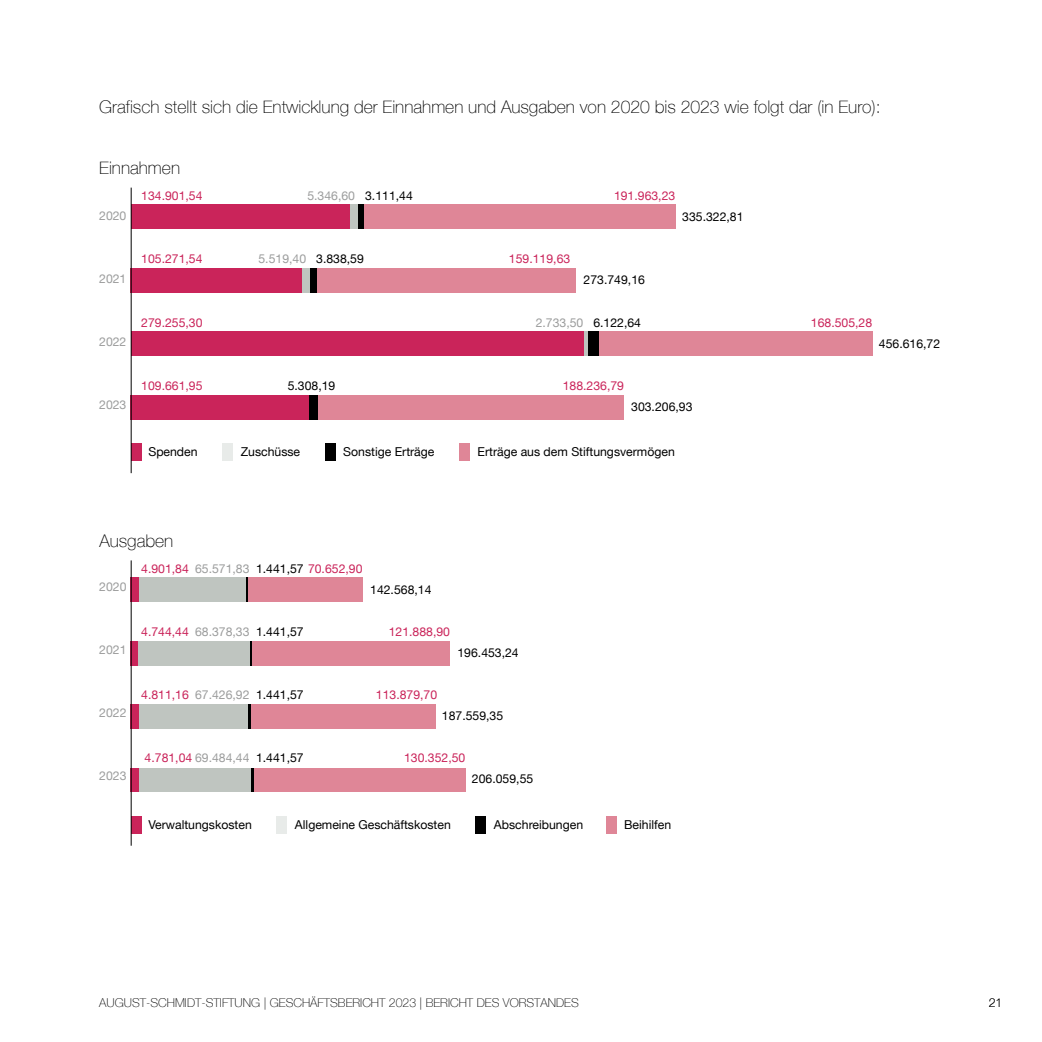
<style>
.page{position:relative;width:1042px;height:1042px;background:#fff}
.page>*{position:absolute;margin:0;border:0;box-sizing:border-box;transform-origin:0 0}
.t1{font:100 17.5px "Helvetica Neue LT";color:#000}
.t2{font:12.25px "Helvetica Neue LT";color:#000}
.t3{font:12.25px "Helvetica Neue LT";color:#ca245a}
.t4{font:12.25px "Helvetica Neue LT";color:#9c9d9d}
.t5{font:100 12.25px "Helvetica Neue LT";color:#000}
.s1{color:#000}
.s2{color:#ca245a}
</style>
<div class="page">
<div style="left:131px;top:395px;width:178px;height:24px;background:#ca245a"></div>
<div style="left:309px;top:395px;width:9px;height:24px;background:#000"></div>
<div style="left:318px;top:395px;width:305px;height:24px;background:#df8697"></div>
<div style="left:131px;top:331px;width:453px;height:25px;background:#ca245a"></div>
<hr style="left:584px;top:331px;width:4px;height:25px;background:#bfc5c0">
<div style="left:588px;top:331px;width:11px;height:25px;background:#000"></div>
<div style="left:599px;top:331px;width:273px;height:25px;background:#df8697"></div>
<div style="left:131px;top:268px;width:171px;height:25px;background:#ca245a"></div>
<div style="left:302px;top:268px;width:9px;height:25px;background:#bfc5c0"></div>
<div style="left:311px;top:268px;width:6px;height:25px;background:#000"></div>
<div style="left:317px;top:268px;width:259px;height:25px;background:#df8697"></div>
<div style="left:131px;top:204px;width:219px;height:25px;background:#ca245a"></div>
<div style="left:350px;top:204px;width:8px;height:25px;background:#bfc5c0"></div>
<div style="left:358px;top:204px;width:6px;height:25px;background:#000"></div>
<div style="left:364px;top:204px;width:311px;height:25px;background:#df8697"></div>
<div style="left:325px;top:443px;width:10px;height:18px;background:#000"></div>
<div style="left:459px;top:443px;width:11px;height:18px;background:#df8697"></div>
<div style="left:132px;top:443px;width:10px;height:18px;background:#ca245a"></div>
<div style="left:222px;top:443px;width:11px;height:18px;background:#e8ebe9"></div>
<div style="left:277px;top:816px;width:10px;height:17px;background:#e8ebe9"></div>
<div style="left:606px;top:816px;width:10px;height:17px;background:#df8697"></div>
<div style="left:132px;top:816px;width:10px;height:17px;background:#ca245a"></div>
<div style="left:476px;top:816px;width:10px;height:17px;background:#000"></div>
<hr style="left:131px;top:188px;width:1px;height:285px;background:#000">
<div style="left:131px;top:768px;width:8px;height:23px;background:#ca245a"></div>
<div style="left:139px;top:768px;width:112px;height:23px;background:#bfc5c0"></div>
<hr style="left:251px;top:768px;width:3px;height:23px;background:#000">
<div style="left:254px;top:768px;width:211px;height:23px;background:#df8697"></div>
<div style="left:131px;top:704px;width:8px;height:25px;background:#ca245a"></div>
<div style="left:139px;top:704px;width:109px;height:25px;background:#bfc5c0"></div>
<hr style="left:248px;top:704px;width:3px;height:25px;background:#000">
<div style="left:251px;top:704px;width:184px;height:25px;background:#df8697"></div>
<div style="left:131px;top:641px;width:8px;height:25px;background:#ca245a"></div>
<div style="left:139px;top:641px;width:111px;height:25px;background:#bfc5c0"></div>
<hr style="left:250px;top:641px;width:2px;height:25px;background:#000">
<div style="left:252px;top:641px;width:198px;height:25px;background:#df8697"></div>
<div style="left:131px;top:577px;width:8px;height:25px;background:#ca245a"></div>
<div style="left:139px;top:577px;width:107px;height:25px;background:#bfc5c0"></div>
<hr style="left:246px;top:577px;width:2px;height:25px;background:#000">
<div style="left:248px;top:577px;width:114px;height:25px;background:#df8697"></div>
<hr style="left:131px;top:560px;width:1px;height:286px;background:#000">
<h1 class="t1" style="left:99px;top:97px;width:783px">Grafisch stellt sich die Entwicklung der Einnahmen und Ausgaben von 2020 bis 2023 wie folgt dar (in Euro):</h1>
<h1 class="t1" style="left:99px;top:158px;width:82px">Einnahmen</h1>
<p class="t3" style="left:141px;top:188px;width:63px">134.901,54</p>
<p class="t4" style="left:99px;top:208px;width:29px">2020</p>
<p class="t4" style="left:99px;top:271px;width:29px">2021</p>
<p class="t4" style="left:99px;top:334px;width:29px">2022</p>
<p class="t3" style="left:141px;top:251px;width:63px">105.271,54</p>
<p class="t3" style="left:141px;top:315px;width:63px">279.255,30</p>
<p class="t4" style="left:307px;top:188px;width:49px">5.346,60</p>
<p class="t2" style="left:365px;top:188px;width:49px">3.111,44</p>
<p class="t4" style="left:258px;top:251px;width:49px">5.519,40</p>
<p class="t2" style="left:316px;top:251px;width:49px">3.838,59</p>
<p class="t3" style="left:614px;top:188px;width:63px">191.963,23</p>
<p class="t3" style="left:509px;top:251px;width:63px">159.119,63</p>
<p class="t2" style="left:584px;top:272px;width:63px">273.749,16</p>
<p class="t4" style="left:536px;top:315px;width:49px">2.733,50</p>
<p class="t2" style="left:593px;top:315px;width:49px">6.122,64</p>
<p class="t2" style="left:682px;top:209px;width:63px">335.322,81</p>
<p class="t4" style="left:99px;top:397px;width:29px">2023</p>
<p class="t3" style="left:141px;top:378px;width:63px">109.661,95</p>
<p class="t2" style="left:288px;top:378px;width:49px">5.308,19</p>
<p class="t3" style="left:563px;top:378px;width:63px">188.236,79</p>
<p class="t2" style="left:631px;top:399px;width:63px">303.206,93</p>
<p class="t2" style="left:148px;top:445px;width:51px">Spenden</p>
<p class="t2" style="left:241px;top:445px;width:61px">Zuschüsse</p>
<p class="t2" style="left:343px;top:445px;width:93px">Sonstige Erträge</p>
<p class="t2" style="left:477px;top:445px;width:199px">Erträge aus dem Stiftungsvermögen</p>
<h1 class="t1" style="left:99px;top:531px;width:75px">Ausgaben</h1>
<p class="t3" style="left:141px;top:561px;width:49px">4.901,84</p>
<p class="t4" style="left:195px;top:561px;width:56px">65.571,83</p>
<p class="t4" style="left:99px;top:579px;width:29px">2020</p>
<p class="t3" style="left:256px;top:561px;width:108px"><span class="s1">1.441,57</span> 70.652,90</p>
<p class="t2" style="left:370px;top:582px;width:63px">142.568,14</p>
<p class="t4" style="left:99px;top:642px;width:29px">2021</p>
<p class="t4" style="left:195px;top:624px;width:56px">68.378,33</p>
<p class="t3" style="left:141px;top:624px;width:49px">4.744,44</p>
<p class="t2" style="left:256px;top:624px;width:49px">1.441,57</p>
<p class="t3" style="left:389px;top:624px;width:63px">121.888,90</p>
<p class="t2" style="left:457px;top:645px;width:63px">196.453,24</p>
<p class="t4" style="left:99px;top:705px;width:29px">2022</p>
<p class="t4" style="left:195px;top:687px;width:56px">67.426,92</p>
<p class="t3" style="left:141px;top:687px;width:49px">4.811,16</p>
<p class="t2" style="left:256px;top:687px;width:49px">1.441,57</p>
<p class="t3" style="left:376px;top:687px;width:63px">113.879,70</p>
<p class="t2" style="left:442px;top:708px;width:63px">187.559,35</p>
<p class="t4" style="left:99px;top:768px;width:29px">2023</p>
<p class="t4" style="left:145px;top:750px;width:161px"><span class="s2">4.781,04</span> 69.484,44 <span class="s1">1.441,57</span></p>
<p class="t3" style="left:404px;top:750px;width:63px">130.352,50</p>
<p class="t2" style="left:472px;top:771px;width:63px">206.059,55</p>
<p class="t2" style="left:148px;top:817px;width:105px">Verwaltungskosten</p>
<p class="t2" style="left:295px;top:817px;width:157px">Allgemeine Geschäftskosten</p>
<p class="t2" style="left:494px;top:817px;width:91px">Abschreibungen</p>
<p class="t2" style="left:624px;top:817px;width:48px">Beihilfen</p>
<p class="t3" style="left:811px;top:315px;width:63px">168.505,28</p>
<p class="t2" style="left:879px;top:336px;width:63px">456.616,72</p>
<p class="t5" style="left:99px;top:995px;width:481px">AUGUST-SCHMIDT-STIFTUNG | GESCHÄFTSBERICHT 2023 | BERICHT DES VORSTANDES</p>
<p class="t5" style="left:988px;top:995px;width:15px">21</p>
</div>
